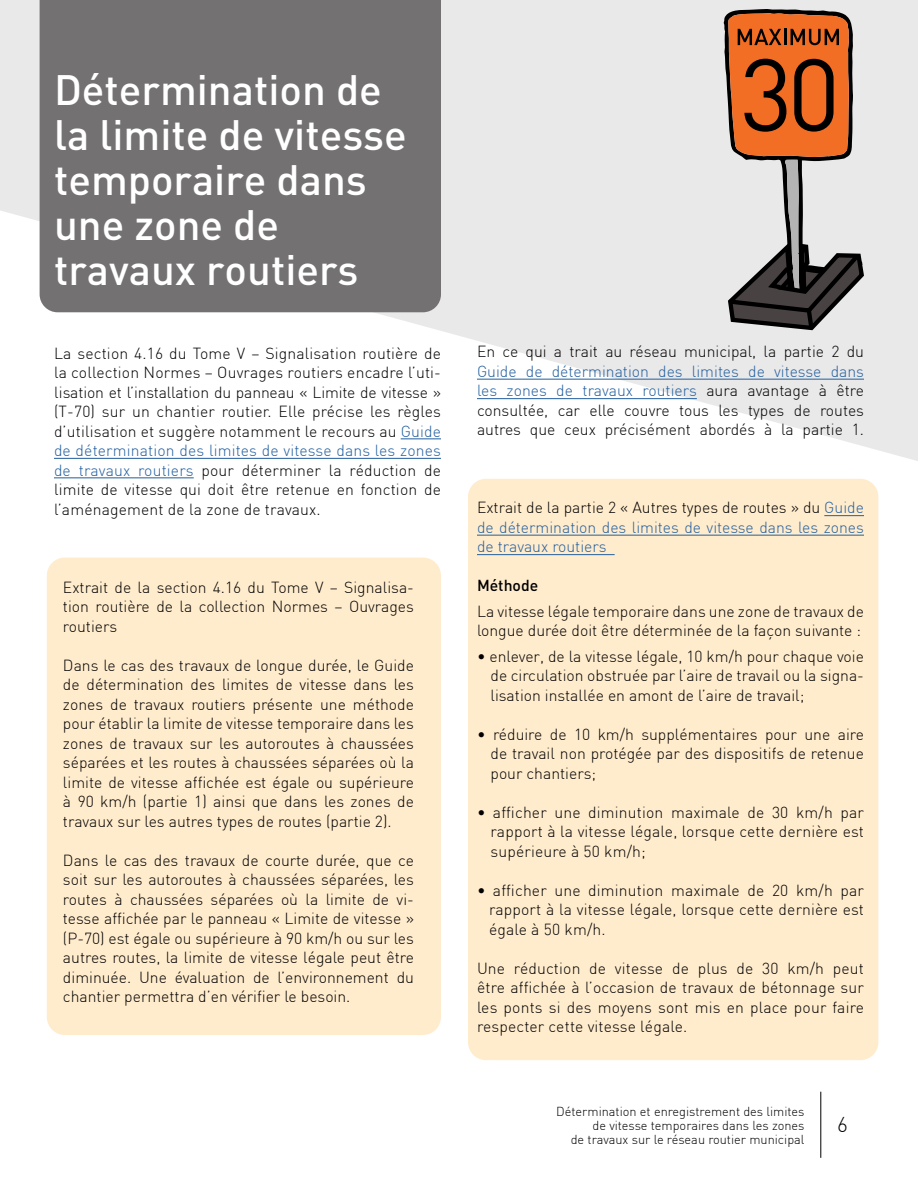
<style>
.page{position:relative;width:918px;height:1188px;background:#fff}
.page>*{position:absolute;margin:0;border:0;box-sizing:border-box;transform-origin:0 0}
.t1{font:500 42px/45px "DIN";color:#fff}
.t2{font:300 21px "DIN";color:#000}
.t3{font:300 15.75px/19.5px "DIN";color:#000;text-align:justify}
.t4{font:300 15.75px/19.5px "DIN";color:#215e9e;text-align:justify}
.t5{font:500 15.75px "DIN";color:#000}
.t6{font:300 12.75px/14.2px "DIN";color:#000;text-align:right}
.s1{color:#215e9e}
.s2{color:#000}
</style>
<div class="page">
<svg style="left:0;top:0;width:918px;height:484px;fill:#eae9e9"></svg>
<hr style="left:820px;top:1092px;width:1px;height:66px;background:#000">
<div style="left:47px;top:558px;width:394px;height:477px;background:#ffeccd;border-radius:18px"></div>
<div style="left:468px;top:479px;width:410px;height:581px;background:#ffeccd;border-radius:18px"></div>
<div style="left:40px;top:0;width:401px;height:312px;background:#737172"></div>
<hr style="left:401px;top:439px;width:40px;height:1px;background:#215e9e">
<hr style="left:54px;top:458px;width:387px;height:1px;background:#215e9e">
<hr style="left:54px;top:478px;width:140px;height:1px;background:#215e9e">
<hr style="left:477px;top:379px;width:387px;height:1px;background:#215e9e">
<hr style="left:477px;top:398px;width:220px;height:1px;background:#215e9e">
<hr style="left:824px;top:515px;width:40px;height:1px;background:#215e9e">
<hr style="left:477px;top:535px;width:387px;height:1px;background:#215e9e">
<hr style="left:477px;top:554px;width:138px;height:1px;background:#215e9e">
<svg style="left:723px;top:9px;width:140px;height:317px"></svg>
<svg style="left:725px;top:13px;width:141px;height:320px;background:#b18872"></svg>
<h1 class="t1" style="left:54px;top:66px;width:354px">Détermination de la limite de vitesse temporaire dans une zone de travaux routiers</h1>
<p class="t3" style="left:54px;top:343px;width:389px">La section 4.16 du Tome V – Signalisation routière de la collection Normes – Ouvrages routiers encadre l’uti&shy;lisation et l’installation du panneau « Limite de vitesse » (T-70) sur un chantier routier. Elle précise les règles d’utilisation et suggère notamment le recours au <span class="s1">Guide de détermination des limites de vitesse dans les zones de travaux routiers</span> pour déterminer la réduction de limite de vitesse qui doit être retenue en fonction de l’aménagement de la zone de travaux.</p>
<p class="t3" style="left:63px;top:577px;width:353px">Extrait de la section 4.16 du Tome V – Signalisa&shy;tion routière de la collection Normes – Ouvrages routiers</p>
<p class="t3" style="left:63px;top:655px;width:353px">Dans le cas des travaux de longue durée, le Guide de détermination des limites de vitesse dans les zones de travaux routiers présente une méthode pour établir la limite de vitesse temporaire dans les zones de travaux sur les autoroutes à chaussées séparées et les routes à chaussées séparées où la limite de vitesse affichée est égale ou supérieure à 90 km/h (partie 1) ainsi que dans les zones de travaux sur les autres types de routes (partie 2).</p>
<p class="t3" style="left:63px;top:850px;width:353px">Dans le cas des travaux de courte durée, que ce soit sur les autoroutes à chaussées séparées, les routes à chaussées séparées où la limite de vi&shy;tesse affichée par le panneau « Limite de vitesse » (P-70) est égale ou supérieure à 90 km/h ou sur les autres routes, la limite de vitesse légale peut être diminuée. Une évaluation de l’environnement du chantier permettra d’en vérifier le besoin.</p>
<p class="t3" style="left:477px;top:342px;width:389px">En ce qui a trait au réseau municipal, la partie 2 du</p>
<p class="t3" style="left:477px;top:361px;width:389px"><span class="s1">Guide de détermination des limites de vitesse dans les zones de travaux routiers</span> aura avantage à être consultée, car elle couvre tous les types de routes autres que ceux précisément abordés à la partie 1.</p>
<p class="t4" style="left:477px;top:498px;width:388px"><span class="s2">Extrait de la partie 2 « Autres types de routes » du</span> Guide de détermination des limites de vitesse dans les zones de travaux routiers</p>
<p class="t5" style="left:477px;top:576px;width:63px">Méthode</p>
<p class="t3" style="left:477px;top:601px;width:388px">La vitesse légale temporaire dans une zone de travaux de longue durée doit être déterminée de la façon suivante :</p>
<p class="t3" style="left:490px;top:646px;width:375px;text-indent:-13px">• enlever, de la vitesse légale, 10 km/h pour chaque voie de circulation obstruée par l’aire de travail ou la signa&shy;lisation installée en amont de l’aire de travail;</p>
<p class="t3" style="left:490px;top:724px;width:375px;text-indent:-13px">• réduire de 10 km/h supplémentaires pour une aire de travail non protégée par des dispositifs de retenue pour chantiers;</p>
<p class="t3" style="left:490px;top:802px;width:375px;text-indent:-13px">• afficher une diminution maximale de 30 km/h par rapport à la vitesse légale, lorsque cette dernière est supérieure à 50 km/h;</p>
<p class="t3" style="left:489px;top:880px;width:377px;text-indent:-12px">• afficher une diminution maximale de 20 km/h par rapport à la vitesse légale, lorsque cette dernière est égale à 50 km/h.</p>
<p class="t3" style="left:477px;top:958px;width:389px">Une réduction de vitesse de plus de 30 km/h peut être affichée à l’occasion de travaux de bétonnage sur les ponts si des moyens sont mis en place pour faire respecter cette vitesse légale.</p>
<p class="t6" style="left:556px;top:1104px;width:250px">Détermination et enregistrement des limites de vitesse temporaires dans les zones<br>de travaux sur le réseau routier municipal</p>
<h2 class="t2" style="left:837px;top:1112px;width:12px">6</h2>
</div>
